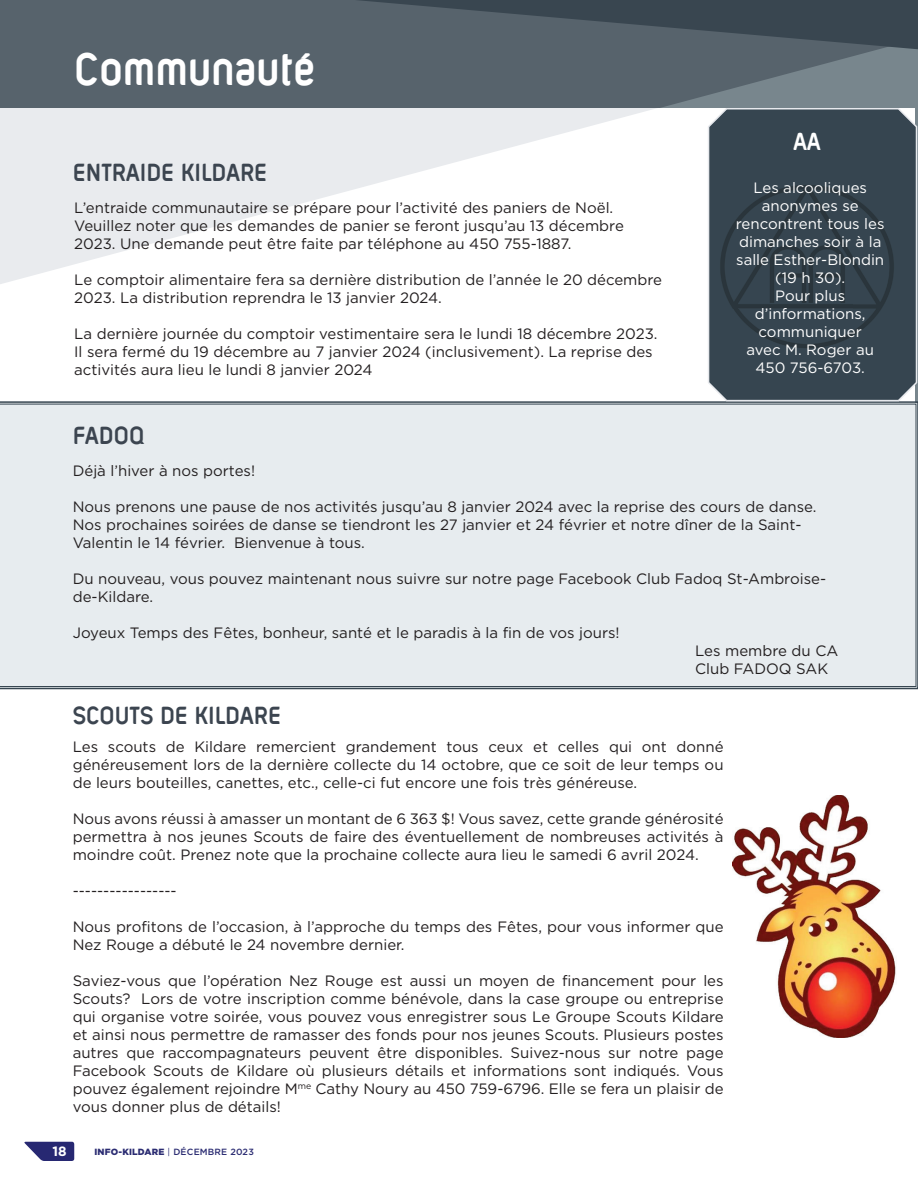
<style>
.page{position:relative;width:918px;height:1188px;background:#fff}
.page>*{position:absolute;margin:0;border:0;box-sizing:border-box;transform-origin:0 0}
.t1{font:700 condensed 49.5px "Layar Bahtera Dd W01";letter-spacing:.005em;color:#fff}
.t2{font:700 condensed 27px "Layar Bahtera Dd W01";color:#3c4550}
.t3{font:700 condensed 27px "Layar Bahtera Dd W01";color:#fff}
.t4{font:15px/18px "Gotham HTF";color:#231f20}
.t5{font:15px/18px "Gotham HTF";color:#fff;text-align:center}
.t6{font:700 13.5px "Gotham HTF";color:#fff}
.t7{font:900 9px "Gotham HTF";letter-spacing:.02em;color:#2b2c72}
.s1{font-weight:400}
.s2{font-weight:500}
</style>
<div class="page">
<svg style="left:0;top:401px;width:918px;height:289px;background:#858f96"></svg>
<div style="left:0;top:404px;width:916px;height:283px;background:#e7ecef"></div>
<svg style="left:0;top:108px;width:656px;height:176px;fill:#e9ebee"></svg>
<svg style="left:24px;top:1142px;width:50px;height:19px"></svg>
<div style="left:0;top:0;width:116px;height:108px;background:#57636c"></div>
<svg style="left:116px;top:0;width:802px;height:108px;background:#55616a"></svg>
<img style="left:733px;top:795px;width:163px;height:243px">
<svg style="left:707px;top:107px;width:211px;height:295px;background:#45535d"></svg>
<img style="left:715px;top:180px;width:184px;height:173px">
<h1 class="t1" style="left:74px;top:45px;width:242px">Communauté</h1>
<h2 class="t2" style="left:73px;top:159px;width:196px">ENTRAIDE KILDARE</h2>
<p class="t4" style="left:74px;top:198px;width:551px">L’entraide communautaire se prépare pour l’activité des paniers de Noël.<br>Veuillez noter que les demandes de panier se feront jusqu’au 13 décembre<br>2023. Une demande peut être faite par téléphone au 450 755-1887.</p>
<p class="t4" style="left:74px;top:270px;width:589px">Le comptoir alimentaire fera sa dernière distribution de l’année le 20 décembre<br>2023. La distribution reprendra le 13 janvier 2024.</p>
<p class="t4" style="left:74px;top:324px;width:585px">La dernière journée du comptoir vestimentaire sera le lundi 18 décembre 2023.<br>Il sera fermé du 19 décembre au 7 janvier 2024 (inclusivement). La reprise des activités aura lieu le lundi 8 janvier 2024</p>
<h2 class="t3" style="left:793px;top:129px;width:29px">AA</h2>
<p class="t5" style="left:736px;top:178px;width:150px">Les alcooliques anonymes se rencontrent tous les dimanches soir à la salle Esther-Blondin (19 h 30).<br>Pour plus d’informations, communiquer<br>avec M. Roger au<br>450 756-6703.</p>
<h2 class="t2" style="left:73px;top:422px;width:74px">FADOQ</h2>
<p class="t4" style="left:73px;top:461px;width:184px">Déjà l’hiver à nos portes!</p>
<p class="t4" style="left:73px;top:497px;width:745px">Nous prenons une pause de nos activités jusqu’au 8 janvier 2024 avec la reprise des cours de danse.<br>Nos prochaines soirées de danse se tiendront les 27 janvier et 24 février et notre dîner de la Saint-<br>Valentin le 14 février. Bienvenue à tous.</p>
<p class="t4" style="left:73px;top:569px;width:755px">Du nouveau, vous pouvez maintenant nous suivre sur notre page Facebook Club Fadoq St-Ambroise&shy;de-Kildare.</p>
<p class="t4" style="left:73px;top:623px;width:548px">Joyeux Temps des Fêtes, bonheur, santé et le paradis à la fin de vos jours!</p>
<h2 class="t2" style="left:73px;top:703px;width:210px">SCOUTS DE KILDARE</h2>
<p class="t4" style="left:695px;top:642px;width:145px">Les membre du CA<br>Club FADOQ SAK</p>
<p class="t4" style="left:73px;top:737px;width:652px;text-align:justify">Les scouts de Kildare remercient grandement tous ceux et celles qui ont donné généreusement lors de la dernière collecte du 14 octobre, que ce soit de leur temps ou de leurs bouteilles, canettes, etc., celle-ci fut encore une fois très généreuse.</p>
<p class="t4" style="left:73px;top:809px;width:652px;text-align:justify">Nous avons réussi à amasser un montant de 6 363 $! Vous savez, cette grande générosité permettra à nos jeunes Scouts de faire des éventuellement de nombreuses activités à moindre coût. Prenez note que la prochaine collecte aura lieu le samedi 6 avril 2024.</p>
<p class="t4" style="left:73px;top:881px;width:106px">-----------------</p>
<p class="t4" style="left:73px;top:917px;width:652px">Nous profitons de l’occasion, à l’approche du temps des Fêtes, pour vous informer que<br>Nez Rouge a débuté le 24 novembre dernier.</p>
<p class="t4" style="left:73px;top:971px;width:652px;text-align:justify">Saviez-vous que l’opération Nez Rouge est aussi un moyen de financement pour les Scouts? Lors de votre inscription comme bénévole, dans la case groupe ou entreprise qui organise votre soirée, vous pouvez vous enregistrer sous Le Groupe Scouts Kildare et ainsi nous permettre de ramasser des fonds pour nos jeunes Scouts. Plusieurs postes autres que raccompagnateurs peuvent être disponibles. Suivez-nous sur notre page Facebook Scouts de Kildare où plusieurs détails et informations sont indiqués. Vous pouvez également rejoindre M<sup>me</sup> Cathy Noury au 450 759-6796. Elle se fera un plaisir de vous donner plus de détails!</p>
<p class="t6" style="left:52px;top:1144px;width:16px">18</p>
<p class="t7" style="left:94px;top:1147px;width:161px">INFO-KILDARE <span class="s1">|</span> <span class="s2">DÉCEMBRE 2023</span></p>
</div>
